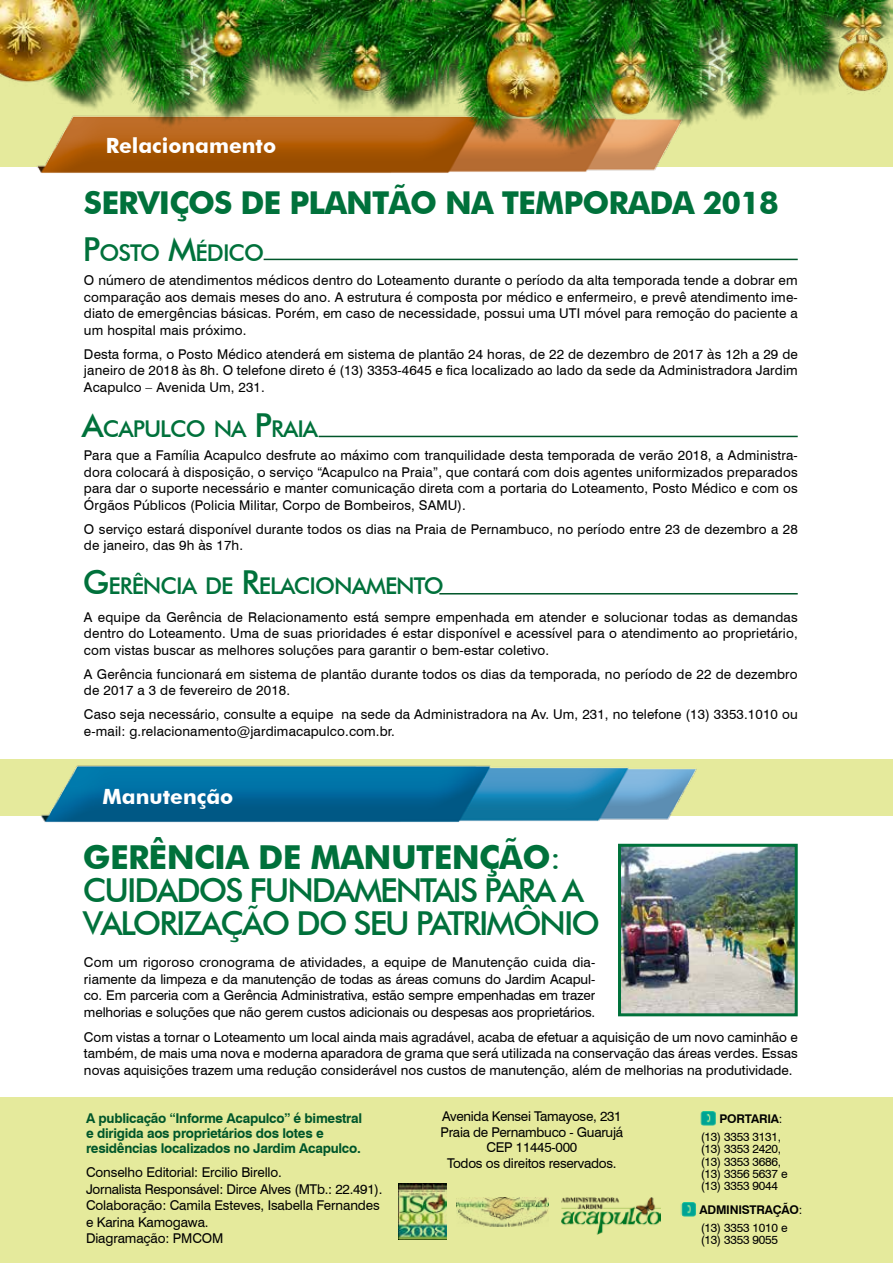
<style>
.page{position:relative;width:893px;height:1263px;background:#fff}
.page>*{position:absolute;margin:0;border:0;box-sizing:border-box;transform-origin:0 0}
.t1{font:500 33px/33px "Futura BT";letter-spacing:-.06em;color:#00713b;text-align:right}
.t2{font:700 33px/33px "Futura BT";letter-spacing:-.02em;color:#00713b}
.t3{font:700 31.5px "Futura BT";letter-spacing:-.03em;color:#00713b}
.t4{font:500 23.1px "Futura BT";letter-spacing:-.045em;color:#00713b}
.t5{font:700 21px "Futura BT";color:#fff}
.t6{font:13.5px/16.5px "Swiss 721 BT";letter-spacing:.01em;color:#000;text-align:justify}
.t7{font:13.5px/16.5px "Swiss 721 BT";letter-spacing:-.01em;color:#000}
.t8{font:700 13.5px/15px "Swiss 721 BT";letter-spacing:-.02em;color:#00562a}
.t9{font:13.5px/15.5px "Swiss 721 BT";letter-spacing:-.02em;color:#000;text-align:center}
.t10{font:12px/12.1px "Swiss 721 BT";letter-spacing:-.02em;color:#000}
.s1{font-size:33px}
.s2{font-weight:500}
.s3{font-weight:700}
</style>
<div class="page">
<div style="left:0;top:759px;width:893px;height:57px;background:#e5ea9c"></div>
<img style="left:622px;top:848px;width:172px;height:164px">
<div style="left:618px;top:844px;width:180px;height:172px;border:3px solid #00713b"></div>
<img style="left:0;top:154px;width:688px;height:19px">
<div style="left:0;top:1097px;width:892px;height:166px;background:#e5ea9c"></div>
<img style="left:398px;top:1184px;width:48px;height:55px">
<img style="left:562px;top:1198px;width:99px;height:37px">
<img style="left:456px;top:1197px;width:93px;height:29px">
<img style="left:41px;top:765px;width:656px;height:58px">
<hr style="left:264px;top:259px;width:534px;height:1px;background:#00562a">
<hr style="left:319px;top:436px;width:479px;height:1px;background:#00562a">
<hr style="left:439px;top:593px;width:359px;height:1px;background:#00562a">
<img style="left:0;top:0;width:893px;height:154px">
<img style="left:681px;top:1202px;width:15px;height:15px">
<img style="left:700px;top:1111px;width:16px;height:15px">
<h3 class="t5" style="left:106px;top:133px;width:172px">RELACIONAMENTO</h3>
<h2 class="t3" style="left:84px;top:184px;width:696px">SE RVIÇOS DE PLANTÃO NA TEMPORADA 2018</h2>
<h3 class="t4" style="left:83px;top:239px;width:183px"><span class="s1">P</span>OSTO <span class="s1">M</span>ÉDICO</h3>
<p class="t6" style="left:84px;top:272px;width:715px">O número de atendimentos médicos dentro do Loteamento durante o período da alta temporada tende a dobrar em comparação aos demais meses do ano. A estrutura é composta por médico e enfermeiro, e prevê atendimento ime&shy;diato de emergências básicas. Porém, em caso de necessidade, possui uma UTI móvel para remoção do paciente a um hospital mais próximo.</p>
<p class="t6" style="left:84px;top:345px;width:715px">Desta forma, o Posto Médico atenderá em sistema de plantão 24 horas, de 22 de dezembro de 2017 às 12h a 29 de janeiro de 2018 às 8h. O telefone direto é (13) 3353-4645 e fica localizado ao lado da sede da Administradora Jardim Acapulco – Avenida Um, 231.</p>
<h3 class="t4" style="left:82px;top:415px;width:238px"><span class="s1">A</span>CAP ULCO NA <span class="s1">P</span>RAIA</h3>
<p class="t6" style="left:84px;top:447px;width:715px">Para que a Família Acapulco desfrute ao máximo com tranquilidade desta temporada de verão 2018, a Administra&shy;dora colocará à disposição, o serviço “Acapulco na Praia”, que contará com dois agentes uniformizados preparados para dar o suporte necessário e manter comunicação direta com a portaria do Loteamento, Posto Médico e com os Órgãos Públicos (Policia Militar, Corpo de Bombeiros, SAMU).</p>
<p class="t6" style="left:84px;top:520px;width:715px">O serviço estará disponível durante todos os dias na Praia de Pernambuco, no período entre 23 de dezembro a 28 de janeiro, das 9h às 17h.</p>
<h3 class="t4" style="left:83px;top:572px;width:362px"><span class="s1">G</span>ERÊNCIA DE <span class="s1">R</span>ELACIONAMENTO</h3>
<p class="t6" style="left:84px;top:608px;width:715px">A equipe da Gerência de Relacionamento está sempre empenhada em atender e solucionar todas as demandas dentro do Loteamento. Uma de suas prioridades é estar disponível e acessível para o atendimento ao proprietário, com vistas buscar as melhores soluções para garantir o bem-estar coletivo.</p>
<p class="t6" style="left:84px;top:665px;width:715px">A Gerência funcionará em sistema de plantão durante todos os dias da temporada, no período de 22 de dezembro de 2017 a 3 de fevereiro de 2018.</p>
<p class="t6" style="left:84px;top:706px;width:715px">Caso seja necessário, consulte a equipe na sede da Administradora na Av. Um, 231, no telefone (13) 3353.1010 ou e-mail: g.relacionamento@jardimacapulco.com.br.</p>
<h3 class="t5" style="left:103px;top:783px;width:132px">MANUTENÇÃO</h3>
<h1 class="t2" style="left:83px;top:840px;width:479px">GERÊNCIA DE MANUTENÇÃO<span class="s2">:<br>CUIDADOS</span></h1>
<h1 class="t1" style="left:250px;top:873px;width:61px">FUNDAMEN</h1>
<h1 class="t1" style="left:420px;top:873px;width:83px">TAIS PARA</h1>
<h1 class="t1" style="left:83px;top:873px;width:510px">A<br>VALORIZAÇÃO DO SE U PATRIMÔNIO</h1>
<p class="t6" style="left:84px;top:953px;width:513px">Com um rigoroso cronograma de atividades, a equipe de Manutenção cuida dia&shy;riamente da limpeza e da manutenção de todas as áreas comuns do Jardim Acapul&shy;co. Em parceria com a Gerência Administrativa, estão sempre empenhadas em trazer melhorias e soluções que não gerem custos adicionais ou despesas aos proprietários.</p>
<p class="t6" style="left:84px;top:1028px;width:715px">Com vistas a tornar o Loteamento um local ainda mais agradável, acaba de efetuar a aquisição de um novo caminhão e também, de mais uma nova e moderna aparadora de grama que será utilizada na conservação das áreas verdes. Essas novas aquisições trazem uma redução considerável nos custos de manutenção, além de melhorias na produtividade.</p>
<p class="t10" style="left:701px;top:1109px;width:83px;line-height:18.1px;text-align:right"><span class="s3">PORTARIA</span>: (13) 3353 3131,</p>
<p class="t10" style="left:701px;top:1143px;width:88px">(13) 3353 2420, (13) 3353 3686, (13) 3356 5637 e (13) 3353 9044</p>
<p class="t10" style="left:700px;top:1200px;width:104px;line-height:18.1px"><span class="s3">ADMINISTRAÇÃO</span>: (13) 3353 1010 e</p>
<p class="t10" style="left:701px;top:1233px;width:79px">(13) 3353 9055</p>
<p class="t9" style="left:440px;top:1108px;width:184px">Avenida Kensei Tamayose, 231<br>Praia de Pernambuco - Guarujá<br>CEP 11445-000<br>Todos os direitos reservados.</p>
<p class="t8" style="left:86px;top:1110px;width:278px">A publicação “Informe Acapulco” é bimestral e dirigida aos proprietários dos lotes e residências localizados no Jardim Acapulco.</p>
<p class="t7" style="left:86px;top:1164px;width:298px">Conselho Editorial: Ercilio Birello.<br>Jornalista Responsável: Dirce Alves (MTb.: 22.491).<br>Colaboração: Camila Esteves, Isabella Fernandes e Karina Kamogawa.<br>Diagramação: PMCOM</p>
</div>
